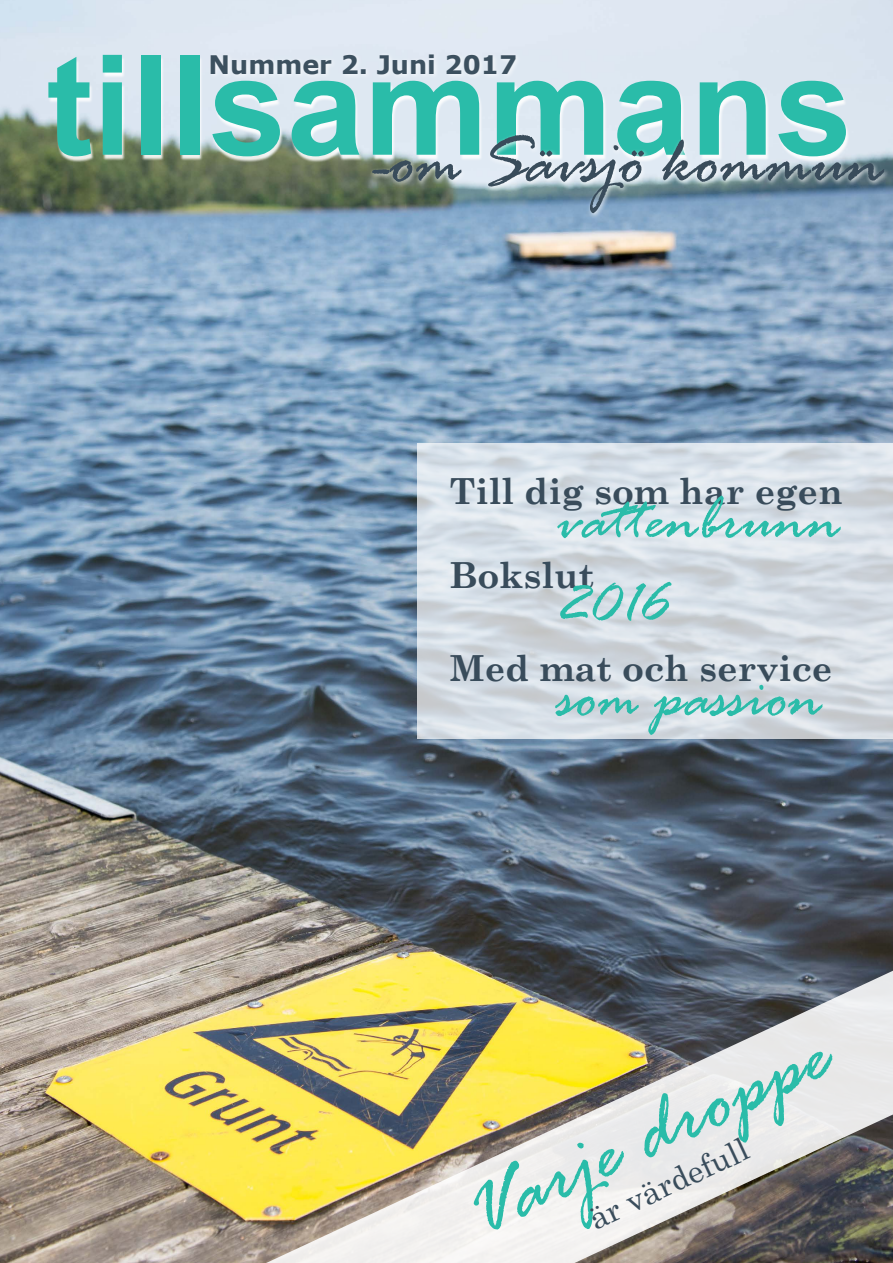
<style>
.page{position:relative;width:893px;height:1263px;background:#fff}
.page>*{position:absolute;margin:0;border:0;box-sizing:border-box;transform-origin:0 0}
.t1{font:700 139.5px "Arial";color:#2abca9}
.t2{font:italic 87px "Rage";color:#2abca9}
.t3{font:italic 72px "Rage";color:#394c5b}
.t4{font:italic 64.5px "Rage";color:#2abca9}
.t5{font:700 36px "Century Schoolbook";color:#394c5b}
.t6{font:31.5px "Century Schoolbook";color:#394c5b}
.t7{font:700 25.5px "Verdana";color:#3c505f}
</style>
<div class="page">
<img style="left:0;top:0;width:893px;height:1263px">
<div style="left:48px;top:57px;width:802px;height:105px;background:#fff;opacity:.89"></div>
<div style="left:208px;top:51px;width:314px;height:29px;background:#e3ebf4"></div>
<svg style="left:417px;top:443px;width:476px;height:296px;background:#d6dee5"></svg>
<div style="left:369px;top:132px;width:521px;height:87px;background:#fff;opacity:.75"></div>
<img style="left:189px;top:850px;width:704px;height:413px">
<p class="t7" style="left:209px;top:47px;width:310px">Nummer 2. Juni 2017</p>
<h1 class="t1" style="left:46px;top:7px;width:808px">tillsammans</h1>
<h3 class="t3" style="left:373px;top:123px;width:513px">-om Sävsjö kommun</h3>
<p class="t5" style="left:450px;top:463px;width:395px">Till dig som har egen</p>
<h3 class="t4" style="left:557px;top:485px;width:284px">vattenbrunn</h3>
<p class="t5" style="left:450px;top:547px;width:146px">Bokslut</p>
<h3 class="t4" style="left:558px;top:569px;width:112px">2016</h3>
<p class="t5" style="left:450px;top:640px;width:385px">Med mat och service</p>
<h3 class="t4" style="left:557px;top:663px;width:266px">som passion</h3>
<h2 class="t2" style="left:446px;top:1175px;width:398px;rotate:-25deg">Varje droppe</h2>
<p class="t6" style="left:579px;top:1195px;width:174px;rotate:-25deg">är värdefull</p>
</div>
